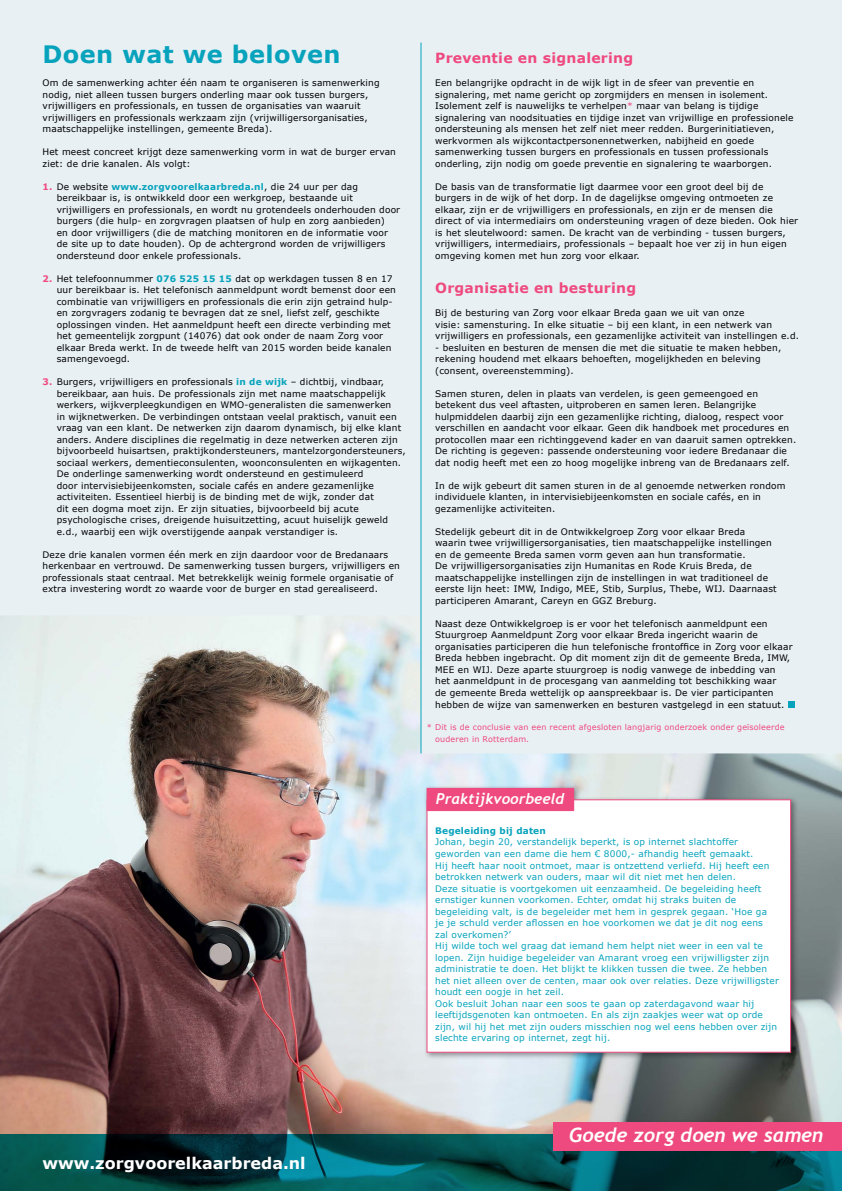
<style>
.page{position:relative;width:842px;height:1191px;background:#e8f0f4}
.page>*{position:absolute;margin:0;border:0;box-sizing:border-box;transform-origin:0 0}
.t1{font:700 24px "Verdana";letter-spacing:.02em;color:#07a3bc}
.t2{font:italic 700 19.8px "Trebuchet";color:#fff}
.t3{font:700 16px "Verdana";color:#fff}
.t4{font:italic 700 14.9px "Trebuchet";color:#fff}
.t5{font:700 14px "Verdana";letter-spacing:.02em;color:#ef4a7f}
.t6{font:9px/11.5px "Verdana";letter-spacing:.02em;color:#000}
.t7{font:9px/11.5px "Verdana";letter-spacing:.02em;color:#07a3bc}
.t8{font:700 9px "Verdana";letter-spacing:.02em;color:#07a3bc}
.t9{font:8px/11.5px "Verdana";letter-spacing:.02em;color:#ef4a7f}
.s1{font-weight:700;color:#ef4a7f}
.s2{font-weight:700;color:#07a3bc}
.s3{color:#ef4a7f}
</style>
<div class="page">
<img style="left:0;top:615px;width:842px;height:519px">
<div style="left:788px;top:700px;width:7px;height:7px;background:#07a3bc"></div>
<div style="left:423px;top:784px;width:375px;height:276px;background:#000;opacity:.4"></div>
<div style="left:427px;top:799px;width:364px;height:253px;background:#fff;border:1px solid #ef4a7f"></div>
<div style="left:427px;top:788px;width:147px;height:22px;background:#ef4a7f"></div>
<div style="left:427px;top:788px;width:147px;height:23px;border:1px solid #ef4a7f"></div>
<svg style="left:0;top:1134px;width:842px;height:57px;background:#04474a"></svg>
<div style="left:553px;top:1122px;width:289px;height:28px;background:#ef4a7f"></div>
<hr style="left:421px;top:43px;width:1px;height:710px;background:#07a3bc">
<h1 class="t1" style="left:43px;top:37px;width:300px">Doen wat we beloven</h1>
<p class="t6" style="left:43px;top:77px;width:339px">Om de samenwerking achter één naam te organiseren is samenwerking nodig, niet alleen tussen burgers onderling maar ook tussen burgers, vrijwilligers en professionals, en tussen de organisaties van waaruit vrijwilligers en professionals werkzaam zijn (vrijwilligersorganisaties, maatschappelijke instellingen, gemeente Breda).</p>
<p class="t6" style="left:43px;top:146px;width:355px">Het meest concreet krijgt deze samenwerking vorm in wat de burger ervan ziet: de drie kanalen. Als volgt:</p>
<p class="t6" style="left:57px;top:181px;width:345px;text-indent:-14px"><span class="s1">1.</span> De website <span class="s2">www.zorgvoorelkaarbreda.nl</span>, die 24 uur per dag bereikbaar is, is ontwikkeld door een werkgroep, bestaande uit vrijwilligers en professionals, en wordt nu grotendeels onderhouden door burgers (die hulp- en zorgvragen plaatsen of hulp en zorg aanbieden)<br>en door vrijwilligers (die de matching monitoren en de informatie voor de site up to date houden). Op de achtergrond worden de vrijwilligers ondersteund door enkele professionals.</p>
<p class="t6" style="left:57px;top:273px;width:341px;text-indent:-14px"><span class="s1">2.</span> Het telefoonnummer <span class="s2">076 525 15 15</span> dat op werkdagen tussen 8 en 17 uur bereikbaar is. Het telefonisch aanmeldpunt wordt bemenst door een combinatie van vrijwilligers en professionals die erin zijn getraind hulp&shy;en zorgvragers zodanig te bevragen dat ze snel, liefst zelf, geschikte oplossingen vinden. Het aanmeldpunt heeft een directe verbinding met het gemeentelijk zorgpunt (14076) dat ook onder de naam Zorg voor elkaar Breda werkt. In de tweede helft van 2015 worden beide kanalen samengevoegd.</p>
<p class="t6" style="left:57px;top:376px;width:351px;text-indent:-14px"><span class="s1">3.</span> Burgers, vrijwilligers en professionals <span class="s2">in de wijk</span> – dichtbij, vindbaar, bereikbaar, aan huis. De professionals zijn met name maatschappelijk werkers, wijkverpleegkundigen en WMO-generalisten die samenwerken<br>in wijknetwerken. De verbindingen ontstaan veelal praktisch, vanuit een vraag van een klant. De netwerken zijn daarom dynamisch, bij elke klant anders. Andere disciplines die regelmatig in deze netwerken acteren zijn bijvoorbeeld huisartsen, praktijkondersteuners, mantelzorgondersteuners, sociaal werkers, dementieconsulenten, woonconsulenten en wijkagenten.<br>De onderlinge samenwerking wordt ondersteund en gestimuleerd<br>door intervisiebijeenkomsten, sociale cafés en andere gezamenlijke activiteiten. Essentieel hierbij is de binding met de wijk, zonder dat<br>dit een dogma moet zijn. Er zijn situaties, bijvoorbeeld bij acute psychologische crises, dreigende huisuitzetting, acuut huiselijk geweld e.d., waarbij een wijk overstijgende aanpak verstandiger is.</p>
<p class="t6" style="left:43px;top:549px;width:359px">Deze drie kanalen vormen één merk en zijn daardoor voor de Bredanaars herkenbaar en vertrouwd. De samenwerking tussen burgers, vrijwilligers en professionals staat centraal. Met betrekkelijk weinig formele organisatie of extra investering wordt zo waarde voor de burger en stad gerealiseerd.</p>
<h3 class="t5" style="left:435px;top:48px;width:200px">Preventie en signalering</h3>
<p class="t6" style="left:435px;top:77px;width:360px">Een belangrijke opdracht in de wijk ligt in de sfeer van preventie en signalering, met name gericht op zorgmijders en mensen in isolement.<br>Isolement zelf is nauwelijks te verhelpen<span class="s3">*</span> maar van belang is tijdige signalering van noodsituaties en tijdige inzet van vrijwillige en professionele ondersteuning als mensen het zelf niet meer redden. Burgerinitiatieven, werkvormen als wijkcontactpersonennetwerken, nabijheid en goede samenwerking tussen burgers en professionals en tussen professionals onderling, zijn nodig om goede preventie en signalering te waarborgen.</p>
<p class="t6" style="left:435px;top:181px;width:364px">De basis van de transformatie ligt daarmee voor een groot deel bij de burgers in de wijk of het dorp. In de dagelijkse omgeving ontmoeten ze elkaar, zijn er de vrijwilligers en professionals, en zijn er de mensen die direct of via intermediairs om ondersteuning vragen of deze bieden. Ook hier is het sleutelwoord: samen. De kracht van de verbinding - tussen burgers, vrijwilligers, intermediairs, professionals – bepaalt hoe ver zij in hun eigen omgeving komen met hun zorg voor elkaar.</p>
<h3 class="t5" style="left:435px;top:278px;width:203px">Organisatie en besturing</h3>
<p class="t6" style="left:435px;top:307px;width:365px">Bij de besturing van Zorg voor elkaar Breda gaan we uit van onze<br>visie: samensturing. In elke situatie – bij een klant, in een netwerk van vrijwilligers en professionals, een gezamenlijke activiteit van instellingen e.d.</p>
<p class="t6" style="left:435px;top:342px;width:348px">- besluiten en besturen de mensen die met die situatie te maken hebben, rekening houdend met elkaars behoeften, mogelijkheden en beleving (consent, overeenstemming).</p>
<p class="t6" style="left:435px;top:388px;width:363px">Samen sturen, delen in plaats van verdelen, is geen gemeengoed en betekent dus veel aftasten, uitproberen en samen leren. Belangrijke hulpmiddelen daarbij zijn een gezamenlijke richting, dialoog, respect voor verschillen en aandacht voor elkaar. Geen dik handboek met procedures en protocollen maar een richtinggevend kader en van daaruit samen optrekken.<br>De richting is gegeven: passende ondersteuning voor iedere Bredanaar die dat nodig heeft met een zo hoog mogelijke inbreng van de Bredanaars zelf.</p>
<p class="t6" style="left:435px;top:480px;width:352px">In de wijk gebeurt dit samen sturen in de al genoemde netwerken rondom individuele klanten, in intervisiebijeenkomsten en sociale cafés, en in gezamenlijke activiteiten.</p>
<p class="t6" style="left:435px;top:526px;width:343px">Stedelijk gebeurt dit in de Ontwikkelgroep Zorg voor elkaar Breda waarin twee vrijwilligersorganisaties, tien maatschappelijke instellingen en de gemeente Breda samen vorm geven aan hun transformatie.<br>De vrijwilligersorganisaties zijn Humanitas en Rode Kruis Breda, de maatschappelijke instellingen zijn de instellingen in wat traditioneel de eerste lijn heet: IMW, Indigo, MEE, Stib, Surplus, Thebe, WIJ. Daarnaast participeren Amarant, Careyn en GGZ Breburg.</p>
<p class="t6" style="left:435px;top:618px;width:359px">Naast deze Ontwikkelgroep is er voor het telefonisch aanmeldpunt een Stuurgroep Aanmeldpunt Zorg voor elkaar Breda ingericht waarin de organisaties participeren die hun telefonische frontoffice in Zorg voor elkaar Breda hebben ingebracht. Op dit moment zijn dit de gemeente Breda, IMW, MEE en WIJ. Deze aparte stuurgroep is nodig vanwege de inbedding van het aanmeldpunt in de procesgang van aanmelding tot beschikking waar<br>de gemeente Breda wettelijk op aanspreekbaar is. De vier participanten hebben de wijze van samenwerken en besturen vastgelegd in een statuut.</p>
<p class="t9" style="left:435px;top:721px;width:351px;text-indent:-9px">* Dit is de conclusie van een recent afgesloten langjarig onderzoek onder geïsoleerde ouderen in Rotterdam.</p>
<h3 class="t4" style="left:436px;top:789px;width:130px">Praktijkvoorbeeld</h3>
<p class="t8" style="left:435px;top:824px;width:112px">Begeleiding bij daten</p>
<p class="t7" style="left:435px;top:836px;width:345px">Johan, begin 20, verstandelijk beperkt, is op internet slachtoffer geworden van een dame die hem € 8000,- afhandig heeft gemaakt.<br>Hij heeft haar nooit ontmoet, maar is ontzettend verliefd. Hij heeft een betrokken netwerk van ouders, maar wil dit niet met hen delen.<br>Deze situatie is voortgekomen uit eenzaamheid. De begeleiding heeft ernstiger kunnen voorkomen. Echter, omdat hij straks buiten de begeleiding valt, is de begeleider met hem in gesprek gegaan. ‘Hoe ga<br>je je schuld verder aflossen en hoe voorkomen we dat je dit nog eens<br>zal overkomen?’<br>Hij wilde toch wel graag dat iemand hem helpt niet weer in een val te lopen. Zijn huidige begeleider van Amarant vroeg een vrijwilligster zijn administratie te doen. Het blijkt te klikken tussen die twee. Ze hebben het niet alleen over de centen, maar ook over relaties. Deze vrijwilligster houdt een oogje in het zeil.<br>Ook besluit Johan naar een soos te gaan op zaterdagavond waar hij leeftijdsgenoten kan ontmoeten. En als zijn zaakjes weer wat op orde zijn, wil hij het met zijn ouders misschien nog wel eens hebben over zijn slechte ervaring op internet, zegt hij.</p>
<h3 class="t3" style="left:43px;top:1151px;width:265px">www.zorgvoorelkaarbreda.nl</h3>
<h2 class="t2" style="left:569px;top:1123px;width:256px">Goede zorg doen we samen</h2>
</div>
